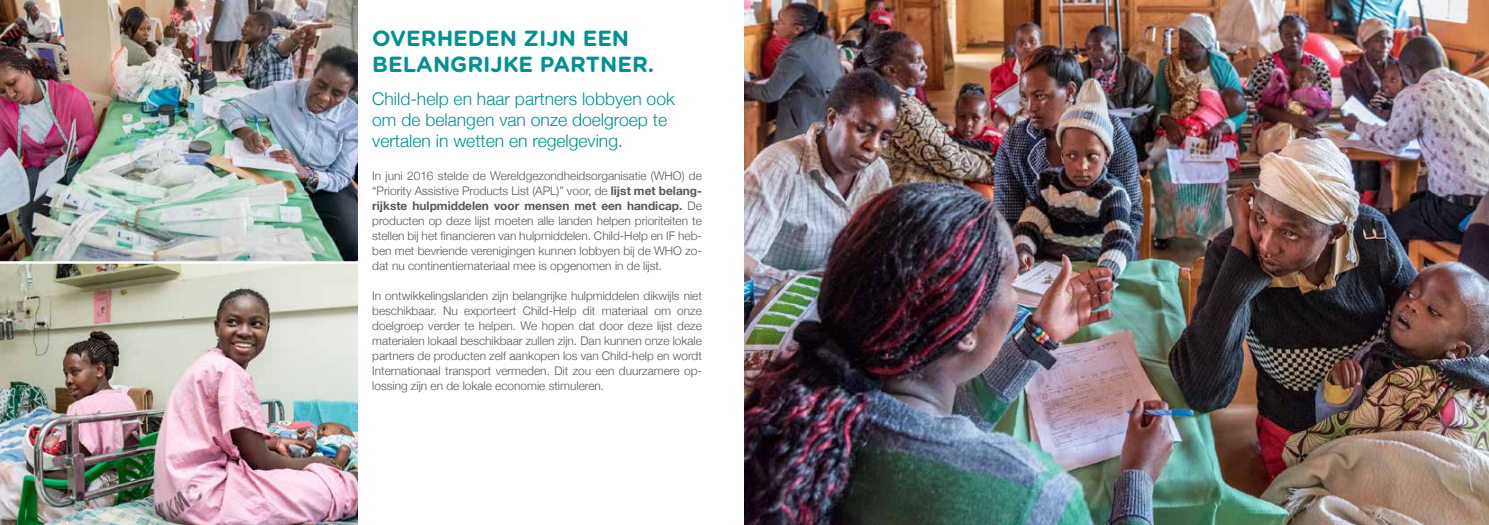
<style>
.page{position:relative;width:1489px;height:525px;background:#fff}
.page>*{position:absolute;margin:0;border:0;box-sizing:border-box;transform-origin:0 0}
.t1{font:700 21.88px/26.2px "Gotham Rounded";color:#009192}
.t2{font:300 17.5px/21px "Helvetica Neue";color:#009192}
.t3{font:300 11.88px/15px "Helvetica Neue";color:#575757;text-align:justify}
.s1{font-weight:700}
</style>
<div class="page">
<img style="left:744px;top:0;width:744px;height:524px">
<img style="left:0;top:0;width:357px;height:524px">
<hr style="left:0;top:261px;width:360px;height:2px;background:#fff">
<h1 class="t1" style="left:372px;top:24px;width:283px">OVERHEDEN ZIJN EEN<br>BELANGRIJKE PARTNER.</h1>
<h2 class="t2" style="left:372px;top:87px;width:304px">Child-help en haar partners lobbyen ook om de belangen van onze doelgroep te vertalen in wetten en regelgeving.</h2>
<p class="t3" style="left:372px;top:167px;width:331px">In juni 2016 stelde de Wereldgezondheidsorganisatie (WHO) de “Priority Assistive Products List (APL)” voor, de <span class="s1">lijst met belang&shy;rijkste hulpmiddelen voor mensen met een handicap.</span> De producten op deze lijst moeten alle landen helpen prioriteiten te stellen bij het financieren van hulpmiddelen. Child-Help en IF heb&shy;ben met bevriende verenigingen kunnen lobbyen bij de WHO zo&shy;dat nu continentiemateriaal mee is opgenomen in de lijst.</p>
<p class="t3" style="left:372px;top:287px;width:331px">In ontwikkelingslanden zijn belangrijke hulpmiddelen dikwijls niet beschikbaar. Nu exporteert Child-Help dit materiaal om onze doelgroep verder te helpen. We hopen dat door deze lijst deze materialen lokaal beschikbaar zullen zijn. Dan kunnen onze lokale partners de producten zelf aankopen los van Child-help en wordt Internationaal transport vermeden. Dit zou een duurzamere op&shy;lossing zijn en de lokale economie stimuleren.</p>
</div>
